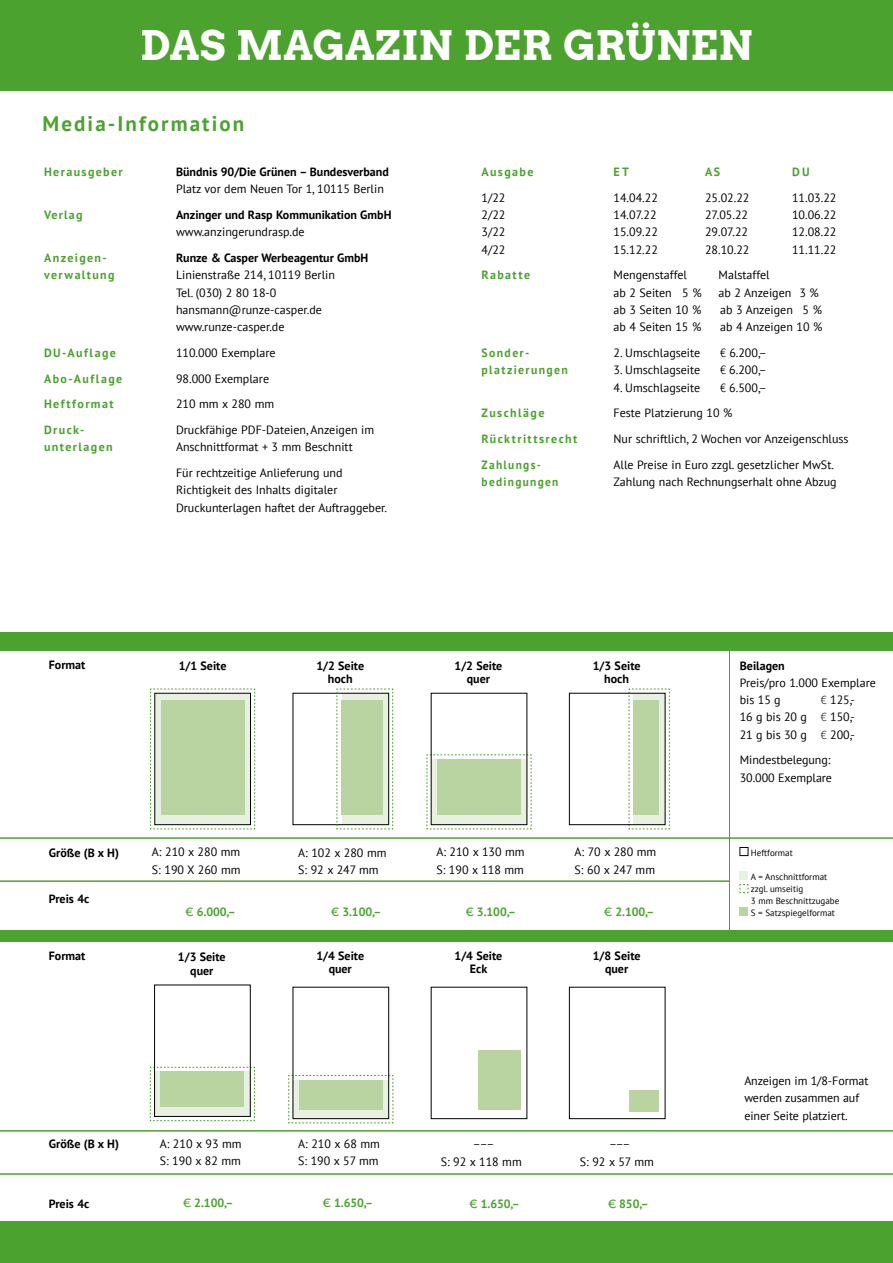
<style>
.page{position:relative;width:893px;height:1263px;background:#fff}
.page>*{position:absolute;margin:0;border:0;box-sizing:border-box;transform-origin:0 0}
.t1{font:40.5px "Arvo Gr 00 F Cn";color:#fff}
.t2{font:700 21px "PT Sans";letter-spacing:.1em;color:#4ca22f}
.t3{font:12px/17.2px "PT Sans";color:#000}
.t4{font:700 12px/13.5px "PT Sans";color:#000;text-align:center}
.t5{font:700 12px "PT Sans";letter-spacing:.115em;color:#4ca22f}
.t6{font:700 12px "PT Sans";letter-spacing:.115em;color:#4ca22f;scale:.95 1}
.t7{font:9px/12px "PT Sans";color:#000}
.s1{font-family:"Linotype Euro Font Gto P"}
.s2{font-family:"Linotype Euro Font Gto P";font-weight:400}
</style>
<div class="page">
<div style="left:0;top:0;width:893px;height:90px;background:#4ca22f"></div>
<div style="left:0;top:632px;width:893px;height:631px;background:#4ca22f"></div>
<div style="left:0;top:651px;width:729px;height:279px;background:#fff"></div>
<div style="left:0;top:942px;width:893px;height:279px;background:#fff"></div>
<hr style="left:0;top:880px;width:893px;height:2px;background:#4ca22f">
<svg style="left:426px;top:754px;width:106px;height:76px"></svg>
<div style="left:730px;top:651px;width:163px;height:279px;background:#fff"></div>
<svg style="left:150px;top:688px;width:105px;height:142px"></svg>
<div style="left:155px;top:693px;width:95px;height:132px;background:#e8f1e1"></div>
<div style="left:155px;top:693px;width:96px;height:132px;border:1px solid #000"></div>
<div style="left:161px;top:700px;width:83px;height:115px;background:#b9d4a0"></div>
<svg style="left:336px;top:688px;width:57px;height:142px"></svg>
<div style="left:341px;top:700px;width:42px;height:115px;background:#b9d4a0"></div>
<div style="left:437px;top:759px;width:84px;height:56px;background:#b9d4a0"></div>
<svg style="left:629px;top:688px;width:41px;height:142px"></svg>
<div style="left:569px;top:693px;width:96px;height:132px;border:1px solid #000"></div>
<div style="left:633px;top:700px;width:26px;height:115px;background:#b9d4a0"></div>
<svg style="left:288px;top:1075px;width:106px;height:48px"></svg>
<div style="left:299px;top:1080px;width:83px;height:30px;background:#b9d4a0"></div>
<svg style="left:430px;top:986px;width:98px;height:134px"></svg>
<div style="left:293px;top:987px;width:96px;height:132px;border:1px solid #000"></div>
<div style="left:479px;top:1050px;width:42px;height:60px;background:#b9d4a0"></div>
<svg style="left:568px;top:986px;width:98px;height:134px"></svg>
<div style="left:569px;top:987px;width:96px;height:132px;border:1px solid #000"></div>
<div style="left:629px;top:1090px;width:30px;height:22px;background:#b9d4a0"></div>
<svg style="left:150px;top:1067px;width:105px;height:54px"></svg>
<div style="left:154px;top:1071px;width:96px;height:45px;background:#e8f1e1"></div>
<div style="left:161px;top:1071px;width:83px;height:36px;background:#b9d4a0"></div>
<div style="left:740px;top:847px;width:8px;height:9px;border:1px solid #000"></div>
<div style="left:740px;top:871px;width:8px;height:9px;background:#e8f1e1"></div>
<svg style="left:739px;top:884px;width:10px;height:9px"></svg>
<div style="left:740px;top:907px;width:8px;height:9px;background:#b9d4a0"></div>
<hr style="left:0;top:1130px;width:893px;height:1px;background:#4ca22f">
<hr style="left:0;top:1173px;width:893px;height:2px;background:#4ca22f">
<hr style="left:0;top:837px;width:893px;height:2px;background:#4ca22f">
<h1 class="t1" style="left:140px;top:17px;width:614px">DAS MAGAZIN DER GRÜNEN</h1>
<h2 class="t2" style="left:43px;top:109px;width:203px">Media-Information</h2>
<p class="t5" style="left:44px;top:164px;width:80px">Herausgeber</p>
<p class="t4" style="left:176px;top:165px;width:214px">Bündnis 90/Die Grünen – Bundesverband</p>
<p class="t3" style="left:176px;top:180px;width:209px">Platz vor dem Neuen Tor 1, 10115 Berlin</p>
<p class="t5" style="left:44px;top:207px;width:40px">Verlag</p>
<p class="t4" style="left:176px;top:208px;width:217px">Anzinger und Rasp Kommunikation GmbH</p>
<p class="t3" style="left:176px;top:223px;width:130px">www.anzingerundrasp.de</p>
<p class="t5" style="left:44px;top:250px;width:64px">Anzeigen-</p>
<p class="t4" style="left:176px;top:251px;width:194px">Runze &amp; Casper Werbeagentur GmbH</p>
<p class="t5" style="left:44px;top:267px;width:72px">verwaltung</p>
<p class="t3" style="left:176px;top:266px;width:160px">Linienstraße 214, 10119 Berlin<br>Tel. (030) 2 80 18-0 hansmann@runze-casper.de www.runze-casper.de</p>
<p class="t5" style="left:44px;top:345px;width:73px">DU-Auflage</p>
<p class="t3" style="left:176px;top:344px;width:101px">110.000 Exemplare</p>
<p class="t5" style="left:44px;top:370px;width:80px">Abo-Auflage</p>
<p class="t3" style="left:176px;top:369px;width:95px">98.000 Exemplare</p>
<p class="t5" style="left:44px;top:396px;width:71px">Heftformat</p>
<p class="t3" style="left:176px;top:395px;width:100px">210 mm x 280 mm</p>
<p class="t5" style="left:44px;top:422px;width:42px">Druck-</p>
<p class="t3" style="left:176px;top:421px;width:200px">Druckfähige PDF-Dateien, Anzeigen im</p>
<p class="t5" style="left:44px;top:439px;width:70px">unterlagen</p>
<p class="t3" style="left:176px;top:434px;width:178px;line-height:25.8px">Anschnittformat + 3 mm Beschnitt<br>Für rechtzeitige Anlieferung und</p>
<p class="t3" style="left:176px;top:481px;width:213px">Richtigkeit des Inhalts digitaler<br>Druckunterlagen haftet der Auftraggeber.</p>
<p class="t5" style="left:482px;top:164px;width:53px">Ausgabe</p>
<p class="t5" style="left:614px;top:164px;width:17px">ET</p>
<p class="t5" style="left:705px;top:164px;width:17px">AS</p>
<p class="t5" style="left:792px;top:164px;width:19px">DU</p>
<p class="t3" style="left:482px;top:189px;width:25px">1/22</p>
<p class="t3" style="left:614px;top:189px;width:46px">14.04.22</p>
<p class="t3" style="left:705px;top:189px;width:46px">25.02.22</p>
<p class="t3" style="left:792px;top:189px;width:46px">11.03.22</p>
<p class="t3" style="left:482px;top:206px;width:25px">2/22</p>
<p class="t3" style="left:614px;top:206px;width:45px">14.07.22</p>
<p class="t3" style="left:705px;top:206px;width:45px">27.05.22</p>
<p class="t3" style="left:792px;top:206px;width:46px">10.06.22</p>
<p class="t3" style="left:482px;top:223px;width:25px">3/22</p>
<p class="t3" style="left:614px;top:223px;width:46px">15.09.22</p>
<p class="t3" style="left:705px;top:223px;width:45px">29.07.22</p>
<p class="t3" style="left:792px;top:223px;width:46px">12.08.22</p>
<p class="t3" style="left:482px;top:240px;width:25px">4/22</p>
<p class="t3" style="left:614px;top:240px;width:46px">15.12.22</p>
<p class="t3" style="left:705px;top:240px;width:46px">28.10.22</p>
<p class="t3" style="left:792px;top:240px;width:46px">11.11.22</p>
<p class="t5" style="left:482px;top:267px;width:50px">Rabatte</p>
<p class="t3" style="left:614px;top:266px;width:75px">Mengenstaffel</p>
<p class="t3" style="left:719px;top:266px;width:53px">Malstaffel</p>
<p class="t3" style="left:614px;top:283px;width:90px">ab 2 Seiten 5 %</p>
<p class="t3" style="left:719px;top:283px;width:102px">ab 2 Anzeigen 3 %</p>
<p class="t3" style="left:614px;top:301px;width:89px">ab 3 Seiten 10 %</p>
<p class="t3" style="left:720px;top:301px;width:103px">ab 3 Anzeigen 5 %</p>
<p class="t3" style="left:614px;top:318px;width:89px">ab 4 Seiten 15 %</p>
<p class="t3" style="left:720px;top:318px;width:104px">ab 4 Anzeigen 10 %</p>
<p class="t5" style="left:482px;top:345px;width:49px">Sonder-</p>
<p class="t3" style="left:614px;top:344px;width:88px">2. Umschlagseite</p>
<p class="t3" style="left:720px;top:344px;width:48px"><span class="s1">M</span> 6.200,–</p>
<p class="t5" style="left:482px;top:362px;width:88px">platzierungen</p>
<p class="t3" style="left:614px;top:361px;width:88px">3. Umschlagseite</p>
<p class="t3" style="left:720px;top:361px;width:48px"><span class="s1">M</span> 6.200,–</p>
<p class="t3" style="left:614px;top:378px;width:88px">4. Umschlagseite</p>
<p class="t3" style="left:720px;top:378px;width:48px"><span class="s1">M</span> 6.500,–</p>
<p class="t5" style="left:482px;top:405px;width:64px">Zuschläge</p>
<p class="t3" style="left:614px;top:404px;width:120px">Feste Platzierung 10 %</p>
<p class="t5" style="left:482px;top:431px;width:97px">Rücktrittsrecht</p>
<p class="t3" style="left:614px;top:430px;width:237px">Nur schriftlich, 2 Wochen vor Anzeigenschluss</p>
<p class="t6" style="left:482px;top:457px;width:64px">Zahlungs-</p>
<p class="t3" style="left:614px;top:456px;width:222px">Alle Preise in Euro zzgl. gesetzlicher MwSt.</p>
<p class="t6" style="left:482px;top:474px;width:82px">bedingungen</p>
<p class="t3" style="left:614px;top:473px;width:225px">Zahlung nach Rechnungserhalt ohne Abzug</p>
<p class="t4" style="left:49px;top:658px;width:38px">Format</p>
<p class="t4" style="left:179px;top:658px;width:49px">1/1 Seite</p>
<p class="t4" style="left:316px;top:658px;width:49px">1/2 Seite hoch</p>
<p class="t4" style="left:455px;top:658px;width:49px">1/2 Seite quer</p>
<p class="t4" style="left:593px;top:658px;width:49px">1/3 Seite hoch</p>
<p class="t4" style="left:740px;top:658px;width:46px">Beilagen</p>
<p class="t3" style="left:740px;top:674px;width:138px">Preis/pro 1.000 Exemplare bis 15 g</p>
<p class="t3" style="left:740px;top:691px;width:116px;text-align:justify;text-indent:81px"><span class="s1">A</span> 125,- 16 g bis 20 g <span class="s1">A</span> 150,- 21 g bis 30 g <span class="s1">A</span> 200,-</p>
<p class="t3" style="left:740px;top:751px;width:94px">Mindestbelegung:<br>30.000 Exemplare</p>
<p class="t4" style="left:49px;top:845px;width:72px">Größe (B x H)</p>
<p class="t4" style="left:49px;top:892px;width:42px">Preis 4c</p>
<p class="t3" style="left:152px;top:843px;width:90px">A: 210 x 280 mm<br>S: 190 X 260 mm</p>
<p class="t5" style="left:185px;top:903px;width:52px"><span class="s2">U</span> 6.000,–</p>
<p class="t3" style="left:298px;top:844px;width:90px">A: 102 x 280 mm<br>S: 92 x 247 mm</p>
<p class="t5" style="left:331px;top:904px;width:52px"><span class="s2">U</span> 3.100,–</p>
<p class="t3" style="left:436px;top:843px;width:90px">A: 210 x 130 mm<br>S: 190 x 118 mm</p>
<p class="t5" style="left:466px;top:903px;width:52px"><span class="s2">U</span> 3.100,–</p>
<p class="t3" style="left:575px;top:843px;width:83px">A: 70 x 280 mm<br>S: 60 x 247 mm</p>
<p class="t5" style="left:604px;top:903px;width:52px"><span class="s2">U</span> 2.100,–</p>
<p class="t4" style="left:49px;top:948px;width:38px">Format</p>
<p class="t4" style="left:316px;top:948px;width:49px">1/4 Seite quer</p>
<p class="t4" style="left:455px;top:948px;width:49px">1/4 Seite<br>Eck</p>
<p class="t4" style="left:593px;top:948px;width:49px">1/8 Seite quer</p>
<p class="t4" style="left:178px;top:950px;width:49px">1/3 Seite quer</p>
<p class="t4" style="left:49px;top:1137px;width:72px">Größe (B x H)</p>
<p class="t4" style="left:49px;top:1196px;width:42px">Preis 4c</p>
<p class="t3" style="left:160px;top:1135px;width:83px">A: 210 x 93 mm<br>S: 190 x 82 mm</p>
<p class="t5" style="left:183px;top:1195px;width:52px"><span class="s2">U</span> 2.100,–</p>
<p class="t3" style="left:298px;top:1135px;width:83px">A: 210 x 68 mm<br>S: 190 x 57 mm</p>
<p class="t5" style="left:323px;top:1195px;width:52px"><span class="s2">U</span> 1.650,–</p>
<p class="t3" style="left:441px;top:1135px;width:83px;text-align:center">–––<br>S: 92 x 118 mm</p>
<p class="t5" style="left:470px;top:1195px;width:52px"><span class="s2">U</span> 1.650,–</p>
<p class="t3" style="left:580px;top:1135px;width:75px;text-align:center">–––<br>S: 92 x 57 mm</p>
<p class="t5" style="left:608px;top:1195px;width:42px"><span class="s2">U</span> 850,–</p>
<p class="t7" style="left:751px;top:846px;width:43px">Heftformat</p>
<p class="t7" style="left:751px;top:870px;width:90px">A = Anschnittformat zzgl. umseitig<br>3 mm Beschnittzugabe<br>S = Satzspiegelformat</p>
<p class="t3" style="left:744px;top:1072px;width:126px">Anzeigen im 1/8-Format werden zusammen auf einer Seite platziert.</p>
</div>
